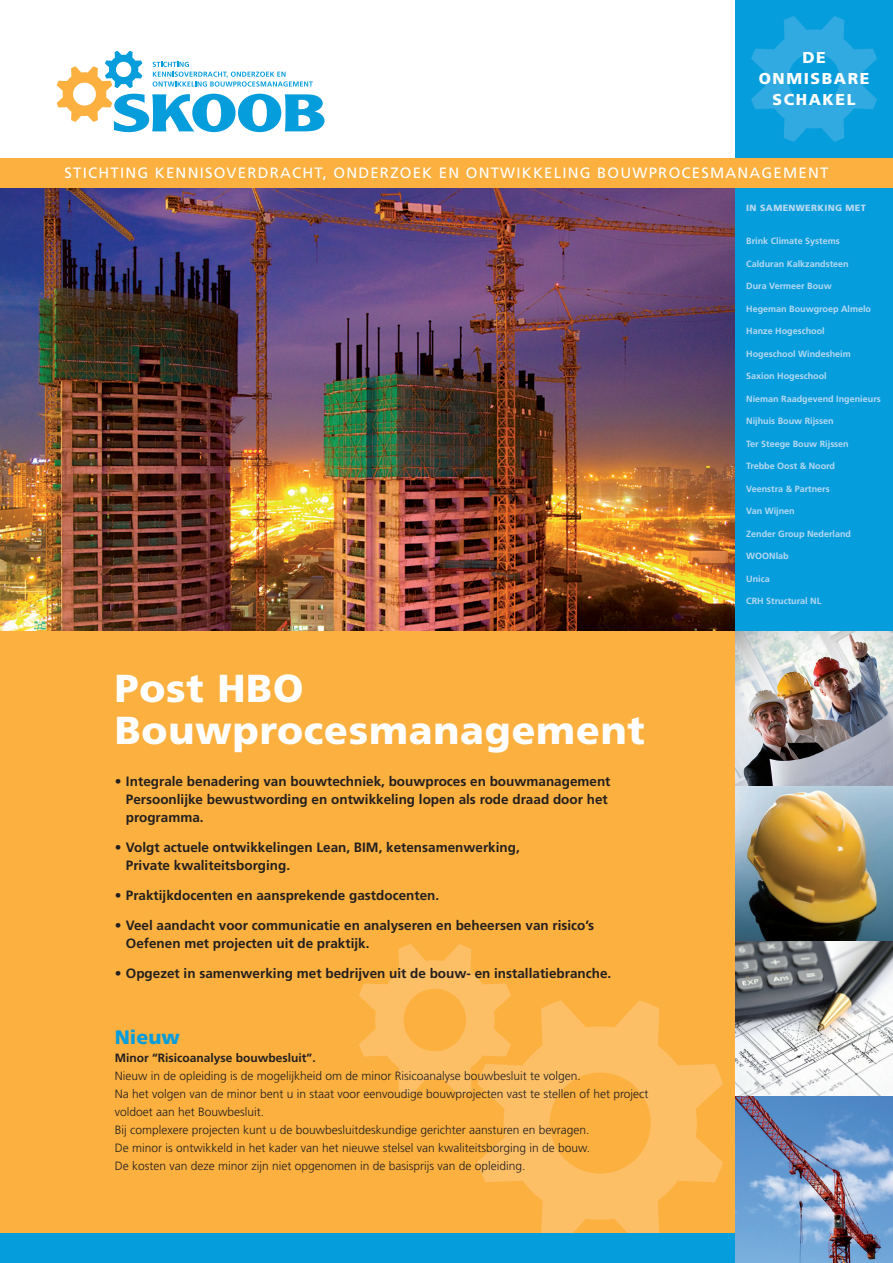
<style>
.page{position:relative;width:893px;height:1263px;background:#fff}
.page>*{position:absolute;margin:0;border:0;box-sizing:border-box;transform-origin:0 0}
.t1{font:900 39px/42px "Frutiger";letter-spacing:.02em;color:#fff}
.t2{font:900 19.5px "Frutiger";color:#069ddc}
.t3{font:900 15.75px/21px "Frutiger LT Std";letter-spacing:.1em;color:#fff;text-align:center}
.t4{font:15px "Frutiger";letter-spacing:.08em;color:#fff}
.t5{font:700 13.5px/18px "Frutiger";color:#231f20}
.t6{font:300 12px/18px "Frutiger";color:#231f20}
.t7{font:700 12px "Frutiger";color:#231f20}
.t8{font:700 9px "Frutiger";color:#b8d9f1}
.t9{font:900 9px "Frutiger";letter-spacing:.04em;color:#b8d9f1}
</style>
<div class="page">
<img style="left:0;top:188px;width:735px;height:443px">
<div style="left:0;top:631px;width:735px;height:632px;background:#fbb03f"></div>
<svg style="left:477px;top:1000px;width:246px;height:233px;fill:#fdbf66"></svg>
<div style="left:735px;top:0;width:158px;height:1263px;background:#069ddc"></div>
<svg style="left:57px;top:51px;width:268px;height:81px"></svg>
<div style="left:0;top:158px;width:893px;height:30px;background:#fbb03f"></div>
<svg style="left:751px;top:16px;width:126px;height:126px"></svg>
<div style="left:0;top:1233px;width:893px;height:30px;background:#069ddc"></div>
<img style="left:735px;top:631px;width:158px;height:156px">
<img style="left:735px;top:787px;width:158px;height:155px">
<svg style="left:735px;top:942px;width:158px;height:155px;background:#b3b4b6"></svg>
<img style="left:735px;top:1097px;width:158px;height:166px">
<svg style="left:359px;top:944px;width:152px;height:152px"></svg>
<p class="t3" style="left:759px;top:47px;width:112px">DE<br>ONMISBARE<br>SCHAKEL</p>
<p class="t4" style="left:65px;top:164px;width:765px">STICHTING KENNISOVERDRACHT, ONDERZOEK EN ONTWIKKELING BOUWPROCESMANAGEMENT</p>
<p class="t9" style="left:746px;top:203px;width:121px">IN SAMENWERKING MET</p>
<p class="t8" style="left:746px;top:236px;width:95px">Brink Climate Systems</p>
<p class="t8" style="left:746px;top:258px;width:104px">Calduran Kalkzandsteen</p>
<p class="t8" style="left:746px;top:281px;width:87px">Dura Vermeer Bouw</p>
<p class="t8" style="left:746px;top:303px;width:126px">Hegeman Bouwgroep Almelo</p>
<p class="t8" style="left:746px;top:326px;width:80px">Hanze Hogeschool</p>
<p class="t8" style="left:746px;top:348px;width:106px">Hogeschool Windesheim</p>
<p class="t8" style="left:746px;top:371px;width:82px">Saxion Hogeschool</p>
<p class="t8" style="left:746px;top:393px;width:136px">Nieman Raadgevend Ingenieurs</p>
<p class="t8" style="left:746px;top:416px;width:89px">Nijhuis Bouw Rijssen</p>
<p class="t8" style="left:746px;top:438px;width:104px">Ter Steege Bouw Rijssen</p>
<p class="t8" style="left:746px;top:461px;width:90px">Trebbe Oost &amp; Noord</p>
<p class="t8" style="left:746px;top:483px;width:85px">Veenstra &amp; Partners</p>
<p class="t8" style="left:746px;top:506px;width:50px">Van Wijnen</p>
<p class="t8" style="left:746px;top:528px;width:106px">Zender Group Nederland</p>
<p class="t8" style="left:746px;top:551px;width:44px">WOONlab</p>
<p class="t8" style="left:746px;top:573px;width:25px">Unica</p>
<p class="t8" style="left:746px;top:596px;width:77px">CRH Structural NL</p>
<h1 class="t1" style="left:115px;top:667px;width:531px">Post HBO<br>Bouwprocesmanagement</h1>
<p class="t5" style="left:126px;top:772px;width:486px;text-indent:-11px">• Integrale benadering van bouwtechniek, bouwproces en bouwmanagement<br>Persoonlijke bewustwording en ontwikkeling lopen als rode draad door het programma.</p>
<p class="t5" style="left:126px;top:838px;width:395px;text-indent:-11px">• Volgt actuele ontwikkelingen Lean, BIM, ketensamenwerking,<br>Private kwaliteitsborging.</p>
<p class="t5" style="left:115px;top:886px;width:326px">• Praktijkdocenten en aansprekende gastdocenten.</p>
<p class="t5" style="left:126px;top:916px;width:470px;text-indent:-11px">• Veel aandacht voor communicatie en analyseren en beheersen van risico’s<br>Oefenen met projecten uit de praktijk.</p>
<p class="t5" style="left:115px;top:964px;width:498px">• Opgezet in samenwerking met bedrijven uit de bouw- en installatiebranche.</p>
<h2 class="t2" style="left:115px;top:1025px;width:67px">Nieuw</h2>
<p class="t7" style="left:115px;top:1051px;width:202px">Minor “Risicoanalyse bouwbesluit”.</p>
<p class="t6" style="left:115px;top:1067px;width:535px">Nieuw in de opleiding is de mogelijkheid om de minor Risicoanalyse bouwbesluit te volgen.<br>Na het volgen van de minor bent u in staat voor eenvoudige bouwprojecten vast te stellen of het project voldoet aan het Bouwbesluit.<br>Bij complexere projecten kunt u de bouwbesluitdeskundige gerichter aansturen en bevragen.<br>De minor is ontwikkeld in het kader van het nieuwe stelsel van kwaliteitsborging in de bouw.<br>De kosten van deze minor zijn niet opgenomen in de basisprijs van de opleiding.</p>
</div>
